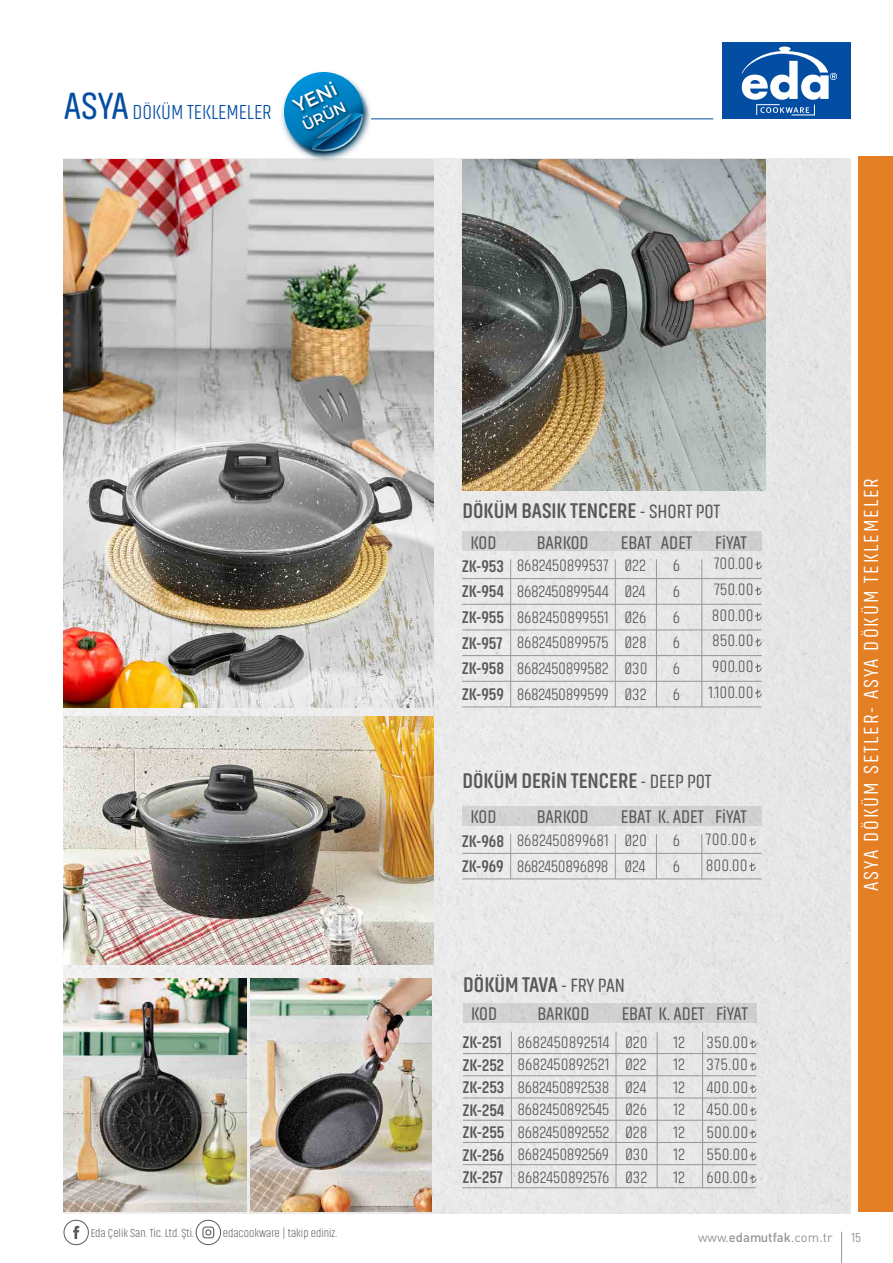
<style>
.page{position:relative;width:893px;height:1263px;background:#fff}
.page>*{position:absolute;margin:0;border:0;box-sizing:border-box;transform-origin:0 0}
.t1{font:700 21.6px "Akhand Soft";color:#58595b}
.t2{font:300 21px "Akhand Soft";letter-spacing:.1em;color:#fff}
.t3{font:300 21px "Akhand Soft";color:#034ea2}
.t4{font:19.5px "Montserrat";color:#fff}
.t5{font:18.75px "Akhand Soft";color:#58595b}
.t6{font:300 17.1px/25.7px "Akhand Soft";letter-spacing:-.005em;color:#58595b}
.t7{font:700 17.1px/25.7px "Akhand Soft";color:#58595b}
.t8{font:15.15px "Montserrat";color:#fff}
.t9{font:300 13.5px "Akhand Soft";color:#939598}
.t10{font:13.05px "DIN Tr";color:#939598}
.t11{font:200 12px "Akhand Soft";color:#58595b}
.s1{font-weight:400;font-size:39px}
.s2{font-weight:400;font-size:19.8px}
.s3{font-family:"DIN Medium Tr"}
</style>
<div class="page">
<div style="left:722px;top:42px;width:128px;height:77px;background:#034ea2"></div>
<svg style="left:741px;top:47px;width:96px;height:68px"></svg>
<hr style="left:841px;top:1232px;width:1px;height:31px;background:#939598">
<div style="left:64px;top:158px;width:786px;height:1055px;background:#e7e7e7"></div>
<hr style="left:371px;top:119px;width:342px;height:1px;background:#034ea2">
<div style="left:859px;top:157px;width:34px;height:1055px;background:#e47f26"></div>
<img style="left:64px;top:716px;width:369px;height:248px">
<img style="left:250px;top:978px;width:182px;height:234px">
<img style="left:64px;top:978px;width:183px;height:234px">
<img style="left:64px;top:159px;width:369px;height:548px">
<img style="left:462px;top:159px;width:303px;height:332px">
<div style="left:462px;top:806px;width:300px;height:20px;background:#d2d2d2"></div>
<svg style="left:749px;top:837px;width:7px;height:8px"></svg>
<svg style="left:749px;top:862px;width:7px;height:9px"></svg>
<hr style="left:462px;top:853px;width:300px;height:1px;background:#939598">
<hr style="left:462px;top:879px;width:300px;height:1px;background:#939598">
<hr style="left:615px;top:834px;width:1px;height:45px;background:#8da0aa">
<hr style="left:510px;top:834px;width:1px;height:45px;background:#8da0aa">
<hr style="left:702px;top:834px;width:1px;height:45px;background:#939598">
<hr style="left:656px;top:834px;width:1px;height:45px;background:#939598">
<hr style="left:462px;top:1187px;width:294px;height:1px;background:#939598">
<hr style="left:463px;top:1120px;width:293px;height:1px;background:#939598">
<hr style="left:463px;top:1164px;width:293px;height:1px;background:#939598">
<hr style="left:463px;top:1142px;width:293px;height:1px;background:#939598">
<div style="left:463px;top:1003px;width:293px;height:19px;background:#d1d1d1"></div>
<svg style="left:750px;top:1039px;width:6px;height:9px"></svg>
<svg style="left:750px;top:1062px;width:6px;height:8px"></svg>
<svg style="left:750px;top:1084px;width:6px;height:9px"></svg>
<svg style="left:750px;top:1107px;width:6px;height:8px"></svg>
<svg style="left:750px;top:1129px;width:6px;height:9px"></svg>
<svg style="left:750px;top:1152px;width:6px;height:8px"></svg>
<svg style="left:750px;top:1174px;width:6px;height:9px"></svg>
<hr style="left:463px;top:1075px;width:293px;height:1px;background:#939598">
<hr style="left:463px;top:1053px;width:293px;height:1px;background:#939598">
<hr style="left:463px;top:1098px;width:293px;height:1px;background:#939598">
<hr style="left:616px;top:1031px;width:1px;height:157px;background:#8da0aa">
<hr style="left:511px;top:1031px;width:1px;height:157px;background:#8da0aa">
<hr style="left:702px;top:1031px;width:1px;height:157px;background:#939598">
<hr style="left:657px;top:1031px;width:1px;height:157px;background:#939598">
<div style="left:462px;top:532px;width:300px;height:19px;background:#d1d1d1"></div>
<svg style="left:755px;top:561px;width:7px;height:8px"></svg>
<svg style="left:755px;top:587px;width:7px;height:8px"></svg>
<svg style="left:755px;top:612px;width:7px;height:9px"></svg>
<svg style="left:755px;top:638px;width:7px;height:8px"></svg>
<svg style="left:755px;top:663px;width:7px;height:9px"></svg>
<svg style="left:755px;top:689px;width:7px;height:9px"></svg>
<hr style="left:462px;top:578px;width:300px;height:1px;background:#939598">
<hr style="left:462px;top:655px;width:300px;height:1px;background:#939598">
<hr style="left:462px;top:604px;width:300px;height:1px;background:#939598">
<hr style="left:462px;top:681px;width:300px;height:1px;background:#939598">
<hr style="left:462px;top:630px;width:300px;height:1px;background:#939598">
<hr style="left:462px;top:707px;width:300px;height:1px;background:#939598">
<hr style="left:615px;top:559px;width:1px;height:148px;background:#8da0aa">
<hr style="left:510px;top:559px;width:1px;height:148px;background:#8da0aa">
<hr style="left:702px;top:559px;width:1px;height:148px;background:#939598">
<hr style="left:656px;top:559px;width:1px;height:148px;background:#939598">
<div style="left:64px;top:1220px;width:25px;height:25px;border:1px solid #58595b;border-radius:50%"></div>
<svg style="left:73px;top:1226px;width:6px;height:13px"></svg>
<div style="left:196px;top:1220px;width:25px;height:25px;border:1px solid #58595b;border-radius:50%"></div>
<svg style="left:202px;top:1226px;width:12px;height:12px"></svg>
<svg style="left:276px;top:71px;width:98px;height:94px"></svg>
<img style="left:288px;top:76px;width:59px;height:48px">
<img style="left:297px;top:96px;width:58px;height:44px">
<p class="t3" style="left:64px;top:101px;width:210px"><span class="s1">ASYA</span> DÖKÜM TEKLEMELER</p>
<p class="t4" style="left:288px;top:93px;width:48px;rotate:-26deg">YENi</p>
<p class="t8" style="left:298px;top:115px;width:48px;rotate:-26deg">ÜRÜN</p>
<p class="t11" style="left:91px;top:1226px;width:105px">Eda Çelik San. Tic. Ltd. Şti.</p>
<p class="t11" style="left:223px;top:1226px;width:116px">edacookware | takip ediniz.</p>
<p class="t1" style="left:463px;top:499px;width:259px">DÖKÜM BASIK TENCERE <span class="s2">- SHORT POT</span></p>
<p class="t5" style="left:470px;top:532px;width:27px">KOD</p>
<p class="t5" style="left:537px;top:532px;width:53px">BARKOD</p>
<p class="t5" style="left:621px;top:532px;width:128px">EBAT ADET FiYAT</p>
<p class="t7" style="left:462px;top:553px;width:44px;text-align:justify">ZK-953<br>ZK-954<br>ZK-955<br>ZK-957<br>ZK-958<br>ZK-959</p>
<p class="t6" style="left:624px;top:553px;width:25px">Ø22<br>Ø24<br>Ø26<br>Ø28<br>Ø30<br>Ø32</p>
<p class="t6" style="left:673px;top:553px;width:9px;text-align:justify">6<br>6<br>6<br>6<br>6<br>6</p>
<p class="t6" style="left:517px;top:553px;width:93px;text-align:justify">8682450899537<br>8682450899544<br>8682450899551<br>8682450899575<br>8682450899582<br>8682450899599</p>
<p class="t6" style="left:708px;top:551px;width:47px;text-align:center">700.00<br>750.00<br>800.00<br>850.00<br>900.00<br>1.100.00</p>
<p class="t1" style="left:463px;top:769px;width:251px">DÖKÜM DERiN TENCERE <span class="s2">- DEEP POT</span></p>
<p class="t5" style="left:470px;top:807px;width:27px">KOD</p>
<p class="t5" style="left:537px;top:807px;width:53px">BARKOD</p>
<p class="t5" style="left:621px;top:807px;width:128px">EBAT K. ADET FiYAT</p>
<p class="t7" style="left:462px;top:828px;width:44px">ZK-968<br>ZK-969</p>
<p class="t6" style="left:624px;top:828px;width:24px">Ø20<br>Ø24</p>
<p class="t6" style="left:673px;top:828px;width:9px">6<br>6</p>
<p class="t6" style="left:517px;top:828px;width:93px">8682450899681<br>8682450896898</p>
<p class="t6" style="left:706px;top:827px;width:43px">700.00<br>800.00</p>
<p class="t1" style="left:463px;top:973px;width:163px">DÖKÜM TAVA <span class="s2">- FRY PAN</span></p>
<p class="t5" style="left:471px;top:1004px;width:27px">KOD</p>
<p class="t5" style="left:537px;top:1004px;width:53px">BARKOD</p>
<p class="t5" style="left:622px;top:1004px;width:128px">EBAT K. ADET FiYAT</p>
<p class="t7" style="left:463px;top:1031px;width:43px;line-height:22.5px">ZK-251<br>ZK-252<br>ZK-253<br>ZK-254<br>ZK-255<br>ZK-256<br>ZK-257</p>
<p class="t6" style="left:625px;top:1031px;width:25px;line-height:22.5px">Ø20<br>Ø22<br>Ø24<br>Ø26<br>Ø28<br>Ø30<br>Ø32</p>
<p class="t6" style="left:674px;top:1031px;width:13px;line-height:22.5px;text-align:justify">12<br>12<br>12<br>12<br>12<br>12<br>12</p>
<p class="t6" style="left:517px;top:1031px;width:93px;line-height:22.5px;text-align:justify">8682450892514<br>8682450892521<br>8682450892538<br>8682450892545<br>8682450892552<br>8682450892569<br>8682450892576</p>
<p class="t6" style="left:707px;top:1031px;width:43px;line-height:22.5px;text-align:justify">350.00<br>375.00<br>400.00<br>450.00<br>500.00<br>550.00<br>600.00</p>
<p class="t2" style="left:860px;top:891px;width:414px;rotate:-90deg">ASYA DÖKÜM SETLER- ASYA DÖKÜM TEKLEMELER</p>
<p class="t10" style="left:698px;top:1229px;width:136px">www.<span class="s3">edamutfak</span>.com.tr</p>
<p class="t9" style="left:851px;top:1230px;width:11px">15</p>
</div>
